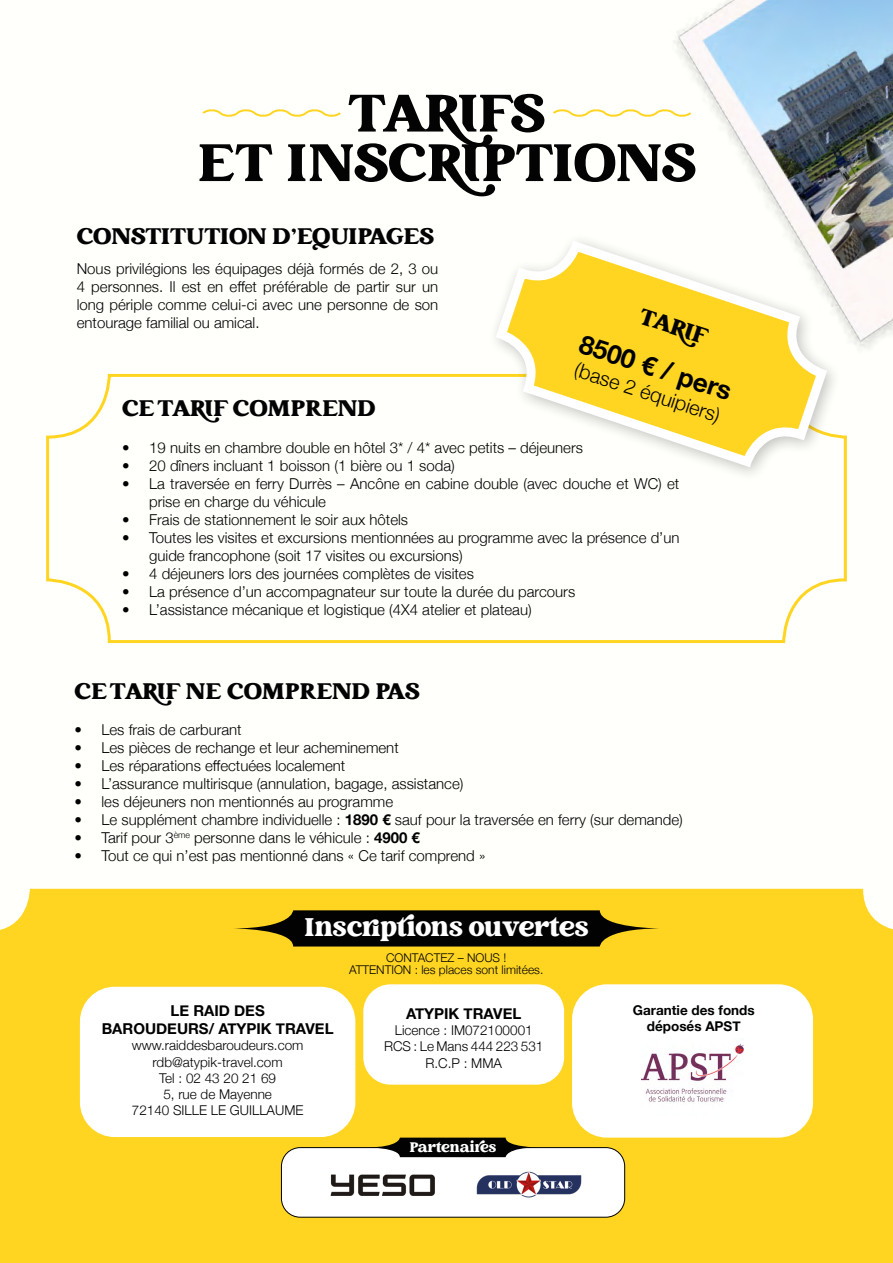
<style>
.page{position:relative;width:893px;height:1263px;background:#fff}
.page>*{position:absolute;margin:0;border:0;box-sizing:border-box;transform-origin:0 0}
.t1{font:52.5px/49.5px "Creative Vintage";color:#030304;text-align:center}
.t2{font:700 26.1px "Helvetica Neue";color:#000}
.t3{font:25.5px "Creative Vintage";color:#fff}
.t4{font:22.5px "Creative Vintage";letter-spacing:-.02em;color:#030304}
.t5{font:300 19.95px "Helvetica Neue";color:#000}
.t6{font:300 15px/18px "Helvetica Neue";color:#000}
.t7{font:700 15px/18px "Helvetica Neue";color:#000;text-align:center}
.t8{font:13.8px "Creative Vintage";color:#fff}
.t9{font:300 13.5px/16.2px "Helvetica Neue";color:#000;text-align:center}
.t10{font:700 13.5px/16.2px "Helvetica Neue";color:#010202;text-align:center}
.t11{font:300 12px/12px "Helvetica Neue";color:#000;text-align:center}
.s1{font-weight:700}
</style>
<div class="page">
<div style="left:46px;top:374px;width:801px;height:269px;border:3px solid #ffd522;border-radius:62px"></div>
<div style="left:486px;top:231px;width:357px;height:252px;background:#fffffc"></div>
<svg style="left:492px;top:240px;width:338px;height:234px"></svg>
<div style="left:0;top:889px;width:893px;height:374px;background:#ffd522"></div>
<svg style="left:231px;top:910px;width:430px;height:36px;background:#3d330a"></svg>
<div style="left:80px;top:987px;width:275px;height:150px;background:#fff;border-radius:35px"></div>
<div style="left:572px;top:984px;width:241px;height:153px;background:#fff;border-radius:35px"></div>
<div style="left:363px;top:984px;width:201px;height:101px;background:#fff;border-radius:27px"></div>
<img style="left:658px;top:0;width:235px;height:419px">
<svg style="left:553px;top:107px;width:140px;height:12px"></svg>
<svg style="left:202px;top:109px;width:139px;height:8px"></svg>
<img style="left:641px;top:1043px;width:103px;height:59px">
<div style="left:281px;top:1147px;width:344px;height:70px;background:#fff;border-radius:19px"></div>
<div style="left:281px;top:1147px;width:344px;height:70px;border:1px solid #000;border-radius:19px"></div>
<img style="left:330px;top:1174px;width:105px;height:22px">
<img style="left:476px;top:1171px;width:106px;height:27px">
<svg style="left:366px;top:1137px;width:173px;height:20px;background:#544c2d"></svg>
<h1 class="t1" style="left:197px;top:89px;width:500px">TARIFS<br>ET INSCRIPTIONS</h1>
<h3 class="t4" style="left:77px;top:223px;width:359px">CONSTITUTION D’EQUIPAGES</h3>
<p class="t6" style="left:77px;top:259px;width:363px;text-align:justify">Nous privilégions les équipages déjà formés de 2, 3 ou 4 personnes. Il est en effet préférable de partir sur un long périple comme celui-ci avec une personne de son entourage familial ou amical.</p>
<h3 class="t4" style="left:122px;top:395px;width:255px">CE TARIF COMPREND</h3>
<h3 class="t4" style="left:644px;top:303px;width:71px;rotate:18deg">TARI F</h3>
<h2 class="t2" style="left:586px;top:323px;width:160px;rotate:18deg">8500 € / pers</h2>
<h3 class="t5" style="left:580px;top:353px;width:153px;rotate:18deg">(base 2 équipiers)</h3>
<p class="t6" style="left:122px;top:437px;width:462px">• 19 nuits en chambre double en hôtel 3* / 4* avec petits – déjeuners</p>
<p class="t6" style="left:122px;top:455px;width:334px">• 20 dîners incluant 1 boisson (1 bière ou 1 soda)</p>
<p class="t6" style="left:149px;top:473px;width:532px;text-indent:-27px">• La traversée en ferry Durrès – Ancône en cabine double (avec douche et WC) et prise en charge du véhicule</p>
<p class="t6" style="left:122px;top:509px;width:287px">• Frais de stationnement le soir aux hôtels</p>
<p class="t6" style="left:149px;top:527px;width:532px;text-indent:-27px">• Toutes les visites et excursions mentionnées au programme avec la présence d’un guide francophone (soit 17 visites ou excursions)</p>
<p class="t6" style="left:122px;top:563px;width:353px">• 4 déjeuners lors des journées complètes de visites</p>
<p class="t6" style="left:122px;top:581px;width:454px">• La présence d’un accompagnateur sur toute la durée du parcours</p>
<p class="t6" style="left:122px;top:599px;width:411px">• L’assistance mécanique et logistique (4X4 atelier et plateau)</p>
<h3 class="t4" style="left:75px;top:678px;width:347px">CE TARIF NE COMPREND PAS</h3>
<p class="t6" style="left:74px;top:719px;width:169px">• Les frais de carburant</p>
<p class="t6" style="left:74px;top:737px;width:326px">• Les pièces de rechange et leur acheminement</p>
<p class="t6" style="left:74px;top:755px;width:272px">• Les réparations effectuées localement</p>
<p class="t6" style="left:74px;top:773px;width:390px">• L’assurance multirisque (annulation, bagage, assistance)</p>
<p class="t6" style="left:74px;top:791px;width:320px">• les déjeuners non mentionnés au programme</p>
<p class="t6" style="left:74px;top:809px;width:610px">• Le supplément chambre individuelle : <span class="s1">1890 €</span> sauf pour la traversée en ferry (sur demande)</p>
<p class="t6" style="left:74px;top:827px;width:347px">• Tarif pour 3<sup>ème</sup> personne dans le véhicule : <span class="s1">4900 €</span></p>
<p class="t6" style="left:74px;top:845px;width:412px">• Tout ce qui n’est pas mentionné dans « Ce tarif comprend »</p>
<h3 class="t3" style="left:304px;top:912px;width:286px">Inscriptions ouvertes</h3>
<p class="t11" style="left:349px;top:951px;width:196px">CONTACTEZ – NOUS !<br>ATTENTION : les places sont limitées.</p>
<p class="t7" style="left:102px;top:1002px;width:233px">LE RAID DES<br>BAROUDEURS/ ATYPIK TRAVEL</p>
<p class="t9" style="left:132px;top:1036px;width:173px">www.raiddesbaroudeurs.com rdb@atypik-travel.com<br>Tel : 02 43 20 21 69<br>5, rue de Mayenne<br>72140 SILLE LE GUILLAUME</p>
<p class="t7" style="left:406px;top:1005px;width:117px">ATYPIK TRAVEL</p>
<p class="t9" style="left:384px;top:1021px;width:161px">Licence : IM072100001<br>RCS : Le Mans 444 223 531<br>R.C.P : MMA</p>
<p class="t8" style="left:409px;top:1139px;width:88px">Partenaires</p>
<p class="t10" style="left:633px;top:1002px;width:123px">Garantie des fonds déposés APST</p>
</div>
